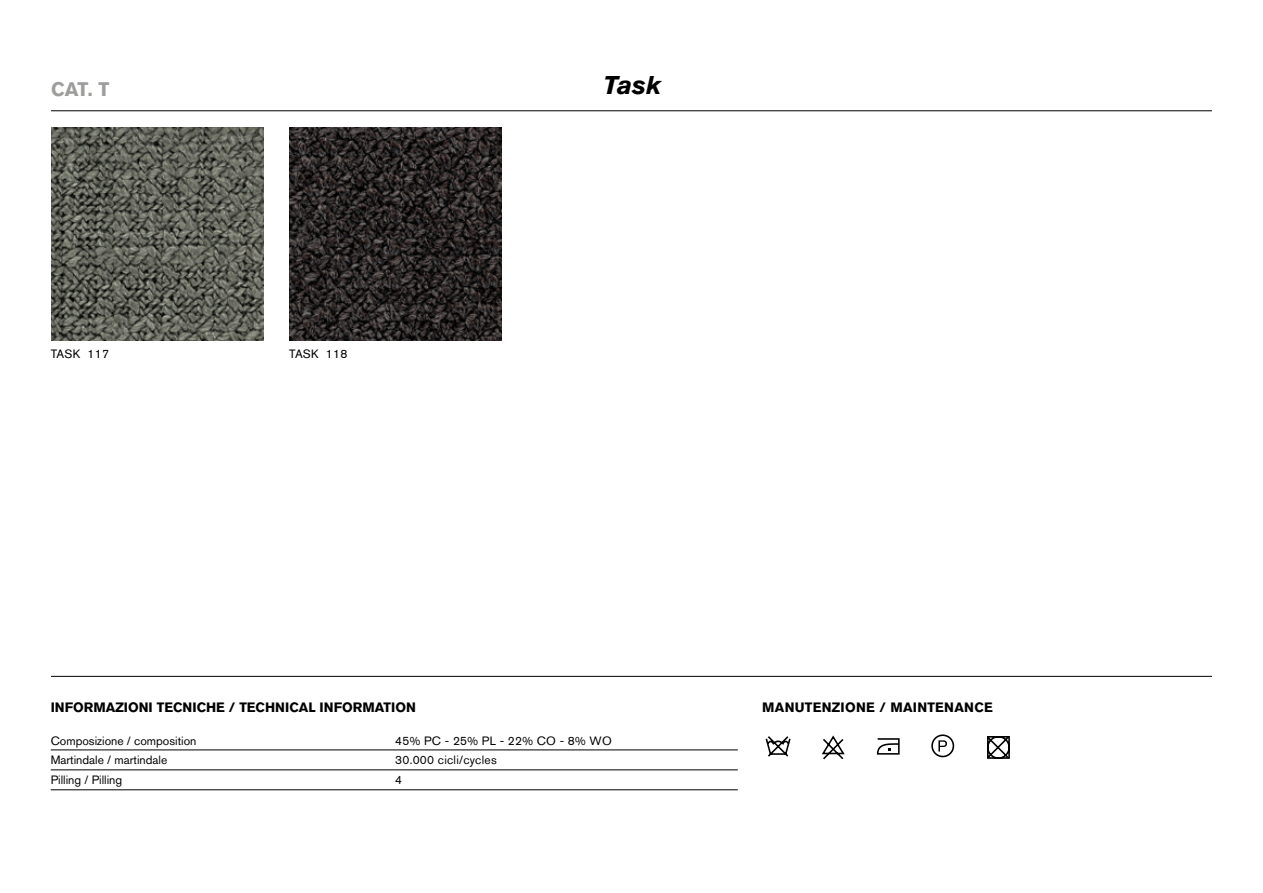
<style>
.page{position:relative;width:1263px;height:893px;background:#fff}
.page>*{position:absolute;margin:0;border:0;box-sizing:border-box;transform-origin:0 0}
.t1{font:italic 700 25.5px "Akzidenz Grotesk BQ";color:#000}
.t2{font:700 19.5px "Akzidenz Grotesk BQ";color:#9d9d9c}
.t3{font:700 13.5px "Akzidenz Grotesk BQ";color:#000}
.t4{font:700 13.5px "Akzidenz Grotesk BQ";letter-spacing:.02em;color:#000}
.t5{font:12px/19.5px "Akzidenz Grotesk BQ";color:#000}
.t6{font:12px/19.5px "Akzidenz Grotesk BQ";letter-spacing:.02em;color:#000}
</style>
<div class="page">
<img style="left:51px;top:128px;width:213px;height:212px">
<img style="left:289px;top:128px;width:213px;height:212px">
<hr style="left:51px;top:676px;width:1161px;height:1px;background:#000">
<svg style="left:987px;top:736px;width:23px;height:23px"></svg>
<svg style="left:821px;top:735px;width:24px;height:25px"></svg>
<hr style="left:51px;top:111px;width:1161px;height:1px;background:#000">
<hr style="left:51px;top:750px;width:687px;height:1px;background:#000">
<hr style="left:51px;top:770px;width:687px;height:1px;background:#000">
<hr style="left:51px;top:789px;width:687px;height:1px;background:#000">
<svg style="left:876px;top:738px;width:24px;height:17px"></svg>
<svg style="left:765px;top:736px;width:26px;height:21px"></svg>
<div style="left:931px;top:734px;width:23px;height:23px;border:2px solid #000;border-radius:50%"></div>
<svg style="left:938px;top:740px;width:9px;height:12px"></svg>
<h2 class="t2" style="left:51px;top:78px;width:60px">CAT. T</h2>
<h1 class="t1" style="left:603px;top:69px;width:60px">Task</h1>
<p class="t5" style="left:51px;top:344px;width:60px">TASK 117</p>
<p class="t5" style="left:289px;top:344px;width:60px">TASK 118</p>
<p class="t3" style="left:51px;top:699px;width:367px">INFORMAZIONI TECNICHE / TECHNICAL INFORMATION</p>
<p class="t5" style="left:51px;top:731px;width:147px">Composizione / composition<br>Martindale / martindale<br>Pilling / Pilling</p>
<p class="t6" style="left:395px;top:731px;width:218px">45% PC - 25% PL - 22% CO - 8% WO<br>30.000 cicli/cycles<br>4</p>
<p class="t4" style="left:762px;top:699px;width:232px">MANUTENZIONE / MAINTENANCE</p>
</div>
